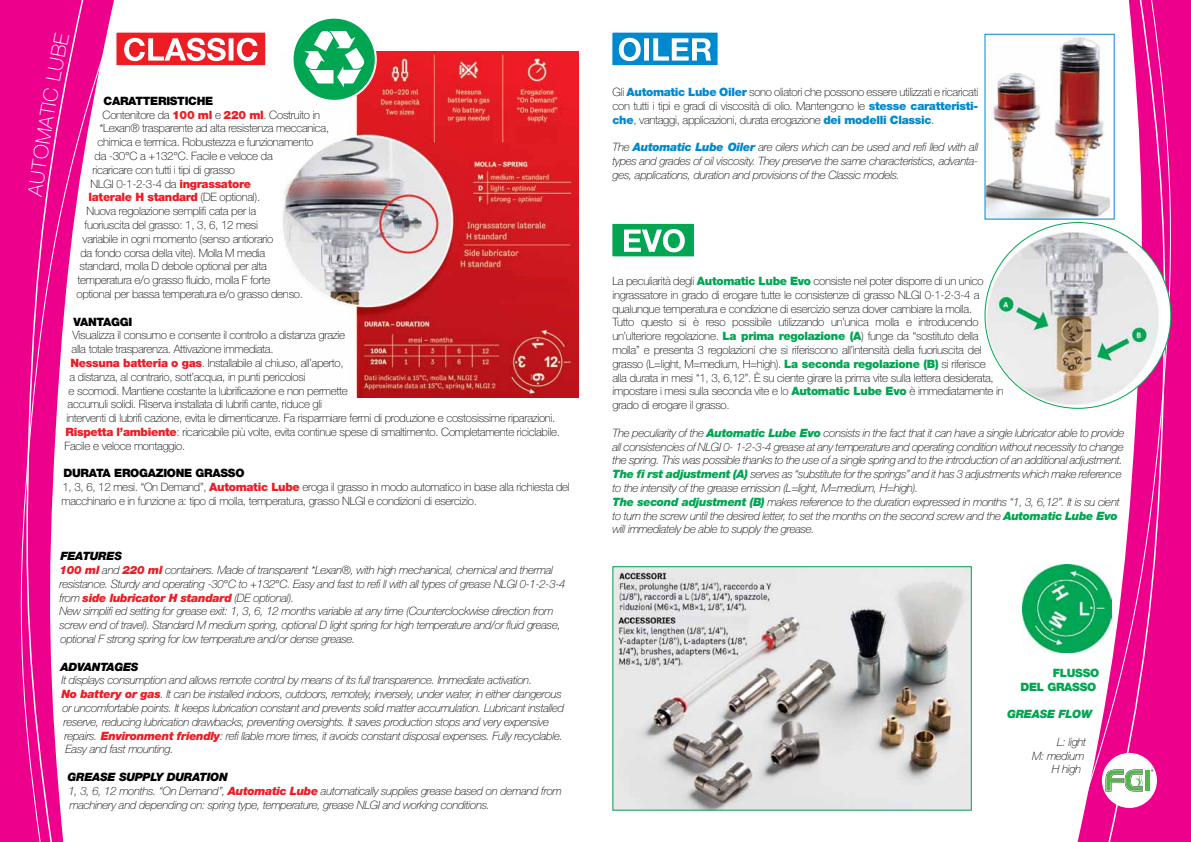
<style>
.page{position:relative;width:1191px;height:842px;background:#fff}
.page>*{position:absolute;margin:0;border:0;box-sizing:border-box;transform-origin:0 0}
.t1{font:100 20px "Helvetica Neue";color:#fff}
.t2{font:italic 100 11.5px/13.8px "Helvetica Neue";letter-spacing:-.025em;color:#000}
.t3{font:100 11.5px/13.8px "Helvetica Neue";letter-spacing:-.025em;color:#000}
.t4{font:900 11.5px "Helvetica Neue";letter-spacing:-.025em;color:#ed1d24}
.t5{font:900 11.5px "Helvetica Neue";letter-spacing:-.025em;color:#000}
.t6{font:900 11.5px/13.8px "Helvetica Neue";letter-spacing:-.025em;color:#00a651;text-align:right}
.t7{font:italic 900 11.5px "Helvetica Neue";letter-spacing:-.025em;color:#000}
.t8{font:italic 900 11.5px "Helvetica Neue";letter-spacing:-.025em;color:#00a651}
.s1{font-weight:900;color:#ed1d24}
.s2{font-weight:100;color:#000}
.s3{font-weight:900}
.s4{font-weight:900;color:#0089cf}
.s5{font-weight:900;color:#00a651}
</style>
<div class="page">
<img style="left:283px;top:51px;width:295px;height:346px">
<div style="left:1177px;top:0;width:14px;height:842px;background:#ec008c"></div>
<div style="left:0;top:0;width:15px;height:842px;background:#ec008c"></div>
<svg style="left:15px;top:0;width:99px;height:842px"></svg>
<svg style="left:1066px;top:0;width:111px;height:842px"></svg>
<div style="left:1101px;top:753px;width:56px;height:55px;background:#fff;border-radius:50%"></div>
<div style="left:1145px;top:770px;width:5px;height:21px;background:#50b848"></div>
<svg style="left:1105px;top:769px;width:38px;height:22px"></svg>
<div style="left:115px;top:31px;width:151px;height:35px;background:#ed1d24;border:1px solid #fff"></div>
<svg style="left:124px;top:38px;width:134px;height:23px"></svg>
<div style="left:611px;top:223px;width:84px;height:35px;background:#00a651;border:1px solid #fff"></div>
<svg style="left:624px;top:229px;width:61px;height:23px"></svg>
<div style="left:611px;top:31px;width:108px;height:35px;background:#0089cf;border:1px solid #fff"></div>
<svg style="left:619px;top:38px;width:92px;height:23px"></svg>
<div style="left:292px;top:18px;width:84px;height:83px;background:#00a651;border-radius:50%"></div>
<div style="left:291px;top:17px;width:86px;height:85px;border:2px solid #fff;border-radius:50%"></div>
<svg style="left:304px;top:31px;width:60px;height:56px"></svg>
<img style="left:986px;top:36px;width:126px;height:182px">
<div style="left:985px;top:223px;width:185px;height:185px;background:#fff;border-radius:50%"></div>
<img style="left:986px;top:231px;width:176px;height:176px">
<img style="left:1022px;top:564px;width:89px;height:88px">
<img style="left:614px;top:568px;width:355px;height:240px">
<div style="left:28px;top:114px;width:26px;height:83px;background:#ec008c"></div>
<svg style="left:48px;top:32px;width:21px;height:39px"></svg>
<h1 class="t1" style="left:36px;top:114px;width:47px;rotate:-80deg">TIC L</h1>
<p class="t5" style="left:104px;top:94px;width:111px">CARATTERISTICHE</p>
<p class="t3" style="left:103px;top:108px;width:219px">Contenitore da <span class="s1">100 ml</span> e <span class="s1">220 ml</span>. Costruito in</p>
<p class="t3" style="left:100px;top:121px;width:231px">*Lexan® trasparente ad alta resistenza meccanica,</p>
<p class="t3" style="left:98px;top:135px;width:217px">chimica e termica. Robustezza e funzionamento</p>
<p class="t3" style="left:95px;top:149px;width:180px">da -30°C a +132°C. Facile e veloce da</p>
<p class="t3" style="left:93px;top:163px;width:144px">ricaricare con tutti i tipi di grasso</p>
<p class="t3" style="left:91px;top:177px;width:162px">NLGI 0-1-2-3-4 da <span class="s1">ingrassatore</span></p>
<p class="t4" style="left:89px;top:190px;width:173px">laterale H standard <span class="s2">(DE optional).</span></p>
<p class="t3" style="left:87px;top:204px;width:171px">Nuova regolazione semplifi cata per la</p>
<p class="t3" style="left:85px;top:218px;width:175px">fuoriuscita del grasso: 1, 3, 6, 12 mesi</p>
<p class="t3" style="left:83px;top:232px;width:192px">variabile in ogni momento (senso antiorario</p>
<p class="t3" style="left:81px;top:246px;width:186px">da fondo corsa della vite). Molla M media</p>
<p class="t3" style="left:80px;top:259px;width:189px">standard, molla D debole optional per alta</p>
<p class="t3" style="left:78px;top:273px;width:194px">temperatura e/o grasso fluido, molla F forte</p>
<p class="t3" style="left:77px;top:287px;width:228px">optional per bassa temperatura e/o grasso denso.</p>
<p class="t5" style="left:74px;top:315px;width:60px">VANTAGGI</p>
<p class="t3" style="left:73px;top:328px;width:274px">Visualizza il consumo e consente il controllo a distanza grazie</p>
<p class="t3" style="left:72px;top:342px;width:204px">alla totale trasparenza. Attivazione immediata.</p>
<p class="t3" style="left:71px;top:356px;width:274px"><span class="s1">Nessuna batteria o gas</span>. Installabile al chiuso, all’aperto,</p>
<p class="t3" style="left:70px;top:370px;width:238px">a distanza, al contrario, sott’acqua, in punti pericolosi</p>
<p class="t3" style="left:69px;top:384px;width:281px">e scomodi. Mantiene costante la lubrificazione e non permette</p>
<p class="t3" style="left:68px;top:397px;width:256px">accumuli solidi. Riserva installata di lubrifi cante, riduce gli</p>
<p class="t3" style="left:67px;top:411px;width:490px">interventi di lubrifi cazione, evita le dimenticanze. Fa risparmiare fermi di produzione e costosissime riparazioni.</p>
<p class="t3" style="left:66px;top:425px;width:496px"><span class="s1">Rispetta l’ambiente</span>: ricaricabile più volte, evita continue spese di smaltimento. Completamente riciclabile.</p>
<p class="t3" style="left:65px;top:439px;width:122px">Facile e veloce montaggio.</p>
<p class="t3" style="left:62px;top:466px;width:510px"><span class="s3">DURATA EROGAZIONE GRASSO<br></span>1, 3, 6, 12 mesi. “On Demand”, <span class="s1">Automatic Lube</span> eroga il grasso in modo automatico in base alla richiesta del macchinario e in funzione a: tipo di molla, temperatura, grasso NLGI e condizioni di esercizio.</p>
<p class="t2" style="left:60px;top:549px;width:507px"><span class="s3">FEATURES<br></span><span class="s1">100 ml</span> and <span class="s1">220 ml</span> containers. Made of transparent *Lexan®, with high mechanical, chemical and thermal resistance. Sturdy and operating -30°C to +132°C. Easy and fast to refi ll with all types of grease NLGI 0-1-2-3-4 from <span class="s1">side lubricator H standard</span> (DE optional).<br>New simplifi ed setting for grease exit: 1, 3, 6, 12 months variable at any time (Counterclockwise direction from screw end of travel). Standard M medium spring, optional D light spring for high temperature and/or fluid grease, optional F strong spring for low temperature and/or dense grease.</p>
<p class="t7" style="left:61px;top:659px;width:80px">ADVANTAGES</p>
<p class="t2" style="left:62px;top:673px;width:472px">It displays consumption and allows remote control by means of its full transparence. Immediate activation.</p>
<p class="t2" style="left:62px;top:687px;width:502px"><span class="s1">No battery or gas</span>. It can be installed indoors, outdoors, remotely, inversely, under water, in either dangerous</p>
<p class="t2" style="left:63px;top:701px;width:503px">or uncomfortable points. It keeps lubrication constant and prevents solid matter accumulation. Lubricant installed</p>
<p class="t2" style="left:64px;top:715px;width:487px">reserve, reducing lubrication drawbacks, preventing oversights. It saves production stops and very expensive</p>
<p class="t2" style="left:65px;top:729px;width:500px">repairs. <span class="s1">Environment friendly</span>: refi llable more times, it avoids constant disposal expenses. Fully recyclable.</p>
<p class="t2" style="left:66px;top:742px;width:110px">Easy and fast mounting.</p>
<p class="t2" style="left:68px;top:770px;width:496px"><span class="s3">GREASE SUPPLY DURATION<br></span>1, 3, 6, 12 months. “On Demand”, <span class="s1">Automatic Lube</span> automatically supplies grease based on demand from machinery and depending on: spring type, temperature, grease NLGI and working conditions.</p>
<p class="t3" style="left:612px;top:85px;width:367px;text-align:justify">Gli <span class="s4">Automatic Lube Oiler</span> sono oliatori che possono essere utilizzati e ricaricati con tutti i tipi e gradi di viscosità di olio. Mantengono le <span class="s4">stesse caratteristi&shy;che</span>, vantaggi, applicazioni, durata erogazione <span class="s4">dei modelli Classic</span>.</p>
<p class="t2" style="left:612px;top:140px;width:367px;text-align:justify">The <span class="s4">Automatic Lube Oiler</span> are oilers which can be used and refi lled with all types and grades of oil viscosity. They preserve the same characteristics, advanta&shy;ges, applications, duration and provisions of the Classic models.</p>
<p class="t3" style="left:612px;top:274px;width:393px">La peculiarità degli <span class="s5">Automatic Lube Evo</span> consiste nel poter disporre di un unico ingrassatore in grado di erogare tutte le consistenze di grasso NLGI 0-1-2-3-4 a qualunque temperatura e condizione di esercizio senza dover cambiare la molla.<br>Tutto questo si è reso possibile utilizzando un’unica molla e introducendo un’ulteriore regolazione. <span class="s5">La prima regolazione (A</span>) funge da “sostituto della molla” e presenta 3 regolazioni che si riferiscono all’intensità della fuoriuscita del grasso (L=light, M=medium, H=high). <span class="s5">La seconda regolazione (B)</span> si riferisce<br>alla durata in mesi “1, 3, 6,12”. È su ciente girare la prima vite sulla lettera desiderata, impostare i mesi sulla seconda vite e lo <span class="s5">Automatic Lube Evo</span> è immediatamente in grado di erogare il grasso.</p>
<p class="t2" style="left:612px;top:426px;width:513px">The peculiarity of the <span class="s5">Automatic Lube Evo</span> consists in the fact that it can have a single lubricator able to provide all consistencies of NLGI 0- 1-2-3-4 grease at any temperature and operating condition without necessity to change the spring. This was possible thanks to the use of a single spring and to the introduction of an additional adjustment.<br><span class="s5">The fi rst adjustment (A)</span> serves as “substitute for the springs” and it has 3 adjustments which make reference to the intensity of the grease emission (L=light, M=medium, H=high).<br><span class="s5">The second adjustment (B)</span> makes reference to the duration expressed in months “1, 3, 6,12”. It is su cient to turn the screw until the desired letter, to set the months on the second screw and the <span class="s5">Automatic Lube Evo </span>will immediately be able to supply the grease.</p>
<p class="t6" style="left:1020px;top:666px;width:80px">FLUSSO<br>DEL GRASSO</p>
<p class="t8" style="left:1007px;top:707px;width:87px">GREASE FLOW</p>
<p class="t2" style="left:1057px;top:735px;width:31px">L: light</p>
<p class="t2" style="left:1032px;top:748px;width:54px">M: medium</p>
<p class="t2" style="left:1051px;top:762px;width:31px">H high</p>
</div>
